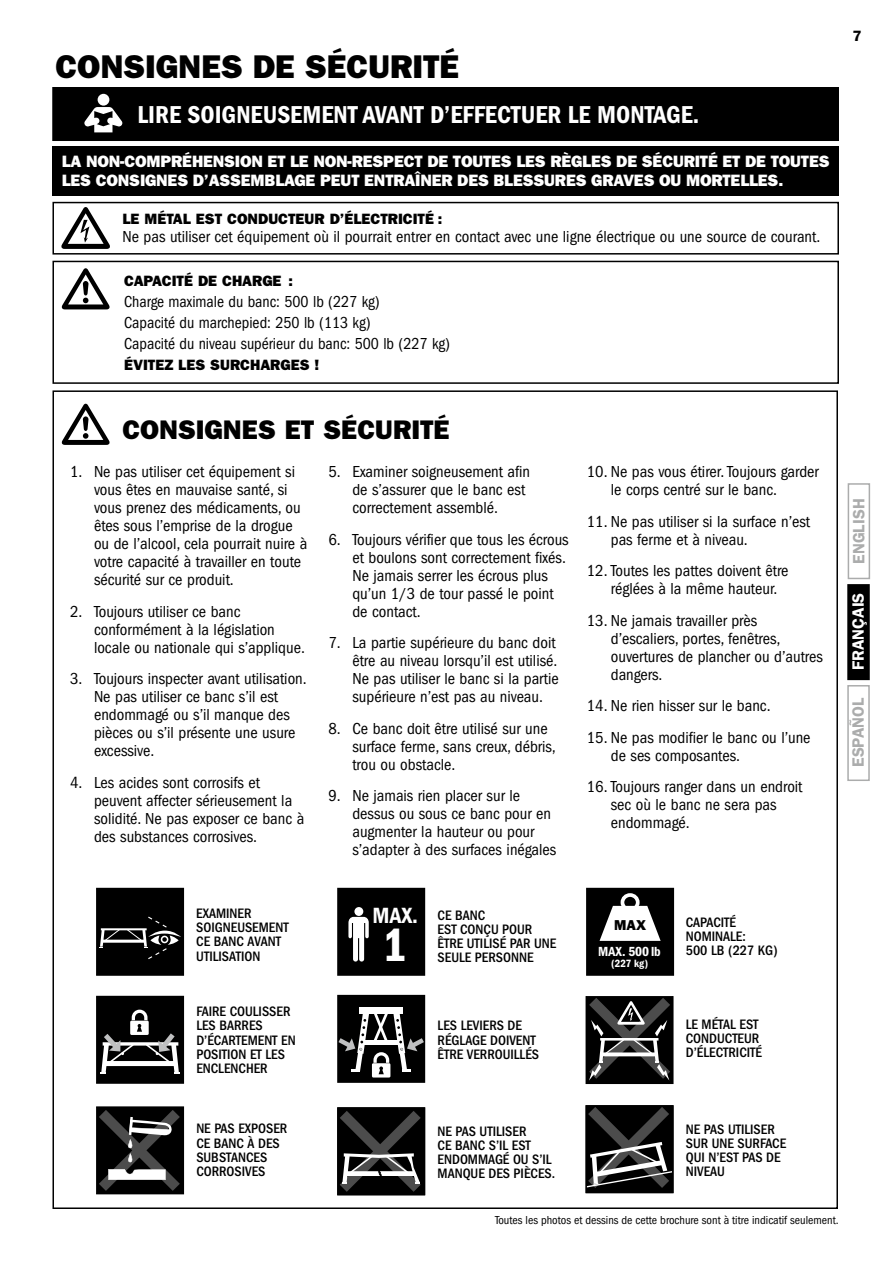
<style>
.page{position:relative;width:893px;height:1263px;background:#fff}
.page>*{position:absolute;margin:0;border:0;box-sizing:border-box;transform-origin:0 0}
.t1{font:48.15px "ITC Franklin Gothic Std Dm Cd";color:#fff}
.t2{font:33px "ITC Franklin Gothic Std Hvy";color:#000}
.t3{font:27px "ITC Franklin Gothic Std Hvy";color:#000}
.t4{font:25.35px "ITC Franklin Gothic Std Dm Cd";color:#fff}
.t5{font:22.8px "ITC Franklin Gothic Std Dm Cd";color:#fff}
.t6{font:condensed 16.5px/18px "ITC Franklin Gothic Std";color:#000}
.t7{font:16.5px/18.8px "ITC Franklin Gothic Std Hvy";letter-spacing:-.01em;color:#fff}
.t8{font:condensed 16.5px/21px "ITC Franklin Gothic Std";color:#000;scale:.96 1}
.t9{font:600 16.5px "ITC Franklin Gothic Std";color:#abacac}
.t10{font:600 16.5px "ITC Franklin Gothic Std";color:#fff}
.t11{font:15px "ITC Franklin Gothic Std Hvy";color:#000}
.t12{font:600 15px "ITC Franklin Gothic Std";color:#000}
.t13{font:14.4px "ITC Franklin Gothic Std Hvy";color:#000}
.t14{font:500 condensed 14.1px/14.1px "ITC Franklin Gothic Std";color:#000}
.t15{font:13.65px "ITC Franklin Gothic Std Dm Cd";color:#fff}
.t16{font:condensed 12px "ITC Franklin Gothic Std";color:#000}
.t17{font:10.95px "ITC Franklin Gothic Std Dm Cd";color:#fff}
</style>
<div class="page">
<div style="left:52px;top:261px;width:787px;height:123px;border:2px solid #000"></div>
<svg style="left:62px;top:268px;width:48px;height:41px"></svg>
<div style="left:52px;top:202px;width:787px;height:53px;border:2px solid #000"></div>
<svg style="left:61px;top:207px;width:49px;height:42px"></svg>
<div style="left:52px;top:146px;width:787px;height:50px;background:#000"></div>
<div style="left:54px;top:88px;width:783px;height:52px;background:#000"></div>
<div style="left:52px;top:87px;width:787px;height:54px;border:3px solid #000"></div>
<div style="left:98px;top:94px;width:11px;height:12px;background:#fff;border-radius:50%"></div>
<svg style="left:84px;top:107px;width:38px;height:25px"></svg>
<svg style="left:62px;top:404px;width:48px;height:41px"></svg>
<div style="left:338px;top:888px;width:86px;height:87px;background:#000"></div>
<div style="left:337px;top:888px;width:88px;height:88px;border:1px solid #000"></div>
<div style="left:354px;top:907px;width:9px;height:9px;background:#fff;border-radius:50%"></div>
<svg style="left:348px;top:917px;width:21px;height:44px"></svg>
<div style="left:97px;top:888px;width:86px;height:87px;background:#000"></div>
<div style="left:96px;top:888px;width:88px;height:88px;border:1px solid #000"></div>
<svg style="left:100px;top:916px;width:81px;height:44px"></svg>
<div style="left:586px;top:997px;width:87px;height:86px;background:#000"></div>
<div style="left:586px;top:996px;width:87px;height:88px;border:1px solid #000"></div>
<svg style="left:589px;top:998px;width:81px;height:82px"></svg>
<div style="left:586px;top:1106px;width:87px;height:86px;background:#000"></div>
<div style="left:586px;top:1105px;width:87px;height:88px;border:1px solid #000"></div>
<svg style="left:585px;top:1107px;width:89px;height:81px"></svg>
<div style="left:338px;top:1108px;width:86px;height:86px;background:#000"></div>
<div style="left:337px;top:1107px;width:88px;height:88px;border:1px solid #000"></div>
<svg style="left:340px;top:1111px;width:81px;height:81px"></svg>
<div style="left:97px;top:1107px;width:86px;height:87px;background:#000"></div>
<div style="left:96px;top:1106px;width:88px;height:88px;border:1px solid #000"></div>
<svg style="left:99px;top:1110px;width:81px;height:81px"></svg>
<div style="left:587px;top:888px;width:86px;height:87px;background:#000"></div>
<div style="left:586px;top:888px;width:88px;height:88px;border:1px solid #000"></div>
<svg style="left:599px;top:906px;width:62px;height:35px"></svg>
<div style="left:621px;top:893px;width:19px;height:18px;border:4px solid #fff;border-radius:50%"></div>
<div style="left:97px;top:996px;width:86px;height:87px;background:#000"></div>
<div style="left:96px;top:996px;width:88px;height:88px;border:1px solid #000"></div>
<svg style="left:100px;top:1009px;width:80px;height:65px"></svg>
<div style="left:338px;top:995px;width:86px;height:87px;background:#000"></div>
<div style="left:337px;top:995px;width:88px;height:88px;border:1px solid #000"></div>
<div style="left:359px;top:1008px;width:43px;height:6px;background:#fff"></div>
<svg style="left:337px;top:1009px;width:89px;height:68px"></svg>
<div style="left:848px;top:483px;width:22px;height:96px;border:2px solid #abacac"></div>
<div style="left:848px;top:585px;width:21px;height:94px;background:#000"></div>
<div style="left:847px;top:584px;width:23px;height:96px;border:2px solid #000"></div>
<div style="left:847px;top:685px;width:23px;height:96px;border:2px solid #abacac"></div>
<h2 class="t2" style="left:56px;top:47px;width:405px">CONSIGNES DE SÉCURITÉ</h2>
<h3 class="t4" style="left:137px;top:100px;width:563px">LIRE SOIGNEUSEMENT AVANT D’EFFECTUER LE MONTAGE.</h3>
<p class="t7" style="left:62px;top:152px;width:769px">LA NON-COMPRÉHENSION ET LE NON-RESPECT DE TOUTES LES RÈGLES DE SÉCURITÉ ET DE TOUTES<br>LES CONSIGNES D’ASSEMBLAGE PEUT ENTRAÎNER DES BLESSURES GRAVES OU MORTELLES.</p>
<p class="t11" style="left:122px;top:210px;width:321px">LE MÉTAL EST CONDUCTEUR D’ÉLECTRICITÉ :</p>
<p class="t6" style="left:122px;top:227px;width:699px">Ne pas utiliser cet équipement où il pourrait entrer en contact avec une ligne électrique ou une source de courant.</p>
<p class="t11" style="left:124px;top:272px;width:170px">CAPACITÉ DE CHARGE :</p>
<p class="t8" style="left:124px;top:291px;width:341px">Charge maximale du banc: 500 lb (227 kg)<br>Capacité du marchepied: 250 lb (113 kg)<br>Capacité du niveau supérieur du banc: 500 lb (227 kg)</p>
<p class="t11" style="left:124px;top:356px;width:197px">ÉVITEZ LES SURCHARGES !</p>
<h3 class="t3" style="left:122px;top:414px;width:329px">CONSIGNES ET SÉCURITÉ</h3>
<p class="t6" style="left:94px;top:463px;width:215px;text-indent:-24px">1. Ne pas utiliser cet équipement si vous êtes en mauvaise santé, si vous prenez des médicaments, ou êtes sous l’emprise de la drogue ou de l’alcool, cela pourrait nuire à votre capacité à travailler en toute sécurité sur ce produit.</p>
<p class="t6" style="left:94px;top:602px;width:212px;text-indent:-24px">2. Toujours utiliser ce banc conformément à la législation locale ou nationale qui s’applique.</p>
<p class="t6" style="left:94px;top:670px;width:214px;text-indent:-24px">3. Toujours inspecter avant utilisation.<br>Ne pas utiliser ce banc s’il est endommagé ou s’il manque des pièces ou s’il présente une usure excessive.</p>
<p class="t6" style="left:94px;top:773px;width:212px;text-indent:-24px">4. Les acides sont corrosifs et peuvent affecter sérieusement la solidité. Ne pas exposer ce banc à des substances corrosives.</p>
<p class="t6" style="left:352px;top:463px;width:179px;text-indent:-24px">5. Examiner soigneusement afin de s’assurer que le banc est correctement assemblé.</p>
<p class="t6" style="left:352px;top:530px;width:218px;text-indent:-24px">6. Toujours vérifier que tous les écrous et boulons sont correctement fixés.<br>Ne jamais serrer les écrous plus qu’un 1/3 de tour passé le point de contact.</p>
<p class="t6" style="left:352px;top:634px;width:208px;text-indent:-24px">7. La partie supérieure du banc doit être au niveau lorsqu’il est utilisé.<br>Ne pas utiliser le banc si la partie supérieure n’est pas au niveau.</p>
<p class="t6" style="left:352px;top:719px;width:205px;text-indent:-24px">8. Ce banc doit être utilisé sur une surface ferme, sans creux, débris, trou ou obstacle.</p>
<p class="t6" style="left:352px;top:787px;width:205px;text-indent:-24px">9. Ne jamais rien placer sur le dessus ou sous ce banc pour en augmenter la hauteur ou pour s’adapter à des surfaces inégales</p>
<h3 class="t5" style="left:373px;top:902px;width:47px">MAX.</h3>
<h1 class="t1" style="left:382px;top:918px;width:26px">1</h1>
<p class="t14" style="left:196px;top:906px;width:94px">EXAMINER<br>SOIGNEUSEMENT<br>CE BANC AVANT<br>UTILISATION</p>
<p class="t14" style="left:438px;top:908px;width:120px">CE BANC<br>EST CONÇU POUR<br>ÊTRE UTILISÉ PAR UNE<br>SEULE PERSONNE</p>
<p class="t14" style="left:196px;top:1005px;width:101px">FAIRE COULISSER<br>LES BARRES<br>D’ÉCARTEMENT EN<br>POSITION ET LES<br>ENCLENCHER</p>
<p class="t14" style="left:438px;top:1019px;width:103px">LES LEVIERS DE<br>RÉGLAGE DOIVENT<br>ÊTRE VERROUILLÉS</p>
<p class="t6" style="left:611px;top:463px;width:209px;text-indent:-24px">10. Ne pas vous étirer. Toujours garder le corps centré sur le banc.</p>
<p class="t6" style="left:611px;top:512px;width:201px;text-indent:-24px">11. Ne pas utiliser si la surface n’est pas ferme et à niveau.</p>
<p class="t6" style="left:611px;top:562px;width:179px;text-indent:-24px">12. Toutes les pattes doivent être réglées à la même hauteur.</p>
<p class="t6" style="left:611px;top:611px;width:214px;text-indent:-24px">13. Ne jamais travailler près d’escaliers, portes, fenêtres, ouvertures de plancher ou d’autres dangers.</p>
<p class="t6" style="left:587px;top:697px;width:185px">14. Ne rien hisser sur le banc.</p>
<p class="t6" style="left:611px;top:728px;width:201px;text-indent:-24px">15. Ne pas modifier le banc ou l’une de ses composantes.</p>
<p class="t6" style="left:611px;top:778px;width:193px;text-indent:-24px">16. Toujours ranger dans un endroit sec où le banc ne sera pas endommagé.</p>
<p class="t13" style="left:614px;top:916px;width:33px">MAX</p>
<p class="t15" style="left:598px;top:944px;width:64px">MAX. 500lb</p>
<p class="t17" style="left:611px;top:957px;width:39px">(227 kg)</p>
<p class="t14" style="left:686px;top:915px;width:93px">CAPACITÉ<br>NOMINALE:<br>500 LB (227 KG)</p>
<p class="t14" style="left:686px;top:1017px;width:78px">LE MÉTAL EST<br>CONDUCTEUR<br>D’ÉLECTRICITÉ</p>
<p class="t12" style="left:852px;top:26px;width:10px">7</p>
<p class="t9" style="left:849px;top:564px;width:67px;rotate:-90deg">ENGLISH</p>
<p class="t10" style="left:848px;top:670px;width:79px;rotate:-90deg">FRANÇAIS</p>
<p class="t9" style="left:848px;top:767px;width:71px;rotate:-90deg">ESPAÑOL</p>
<p class="t14" style="left:196px;top:1122px;width:93px">NE PAS EXPOSER<br>CE BANC À DES<br>SUBSTANCES<br>CORROSIVES</p>
<p class="t14" style="left:438px;top:1124px;width:119px">NE PAS UTILISER<br>CE BANC S’IL EST<br>ENDOMMAGÉ OU S’IL<br>MANQUE DES PIÈCES.</p>
<p class="t14" style="left:686px;top:1122px;width:102px">NE PAS UTILISER<br>SUR UNE SURFACE<br>QUI N’EST PAS DE<br>NIVEAU</p>
<p class="t16" style="left:495px;top:1213px;width:345px">Toutes les photos et dessins de cette brochure sont à titre indicatif seulement.</p>
</div>
